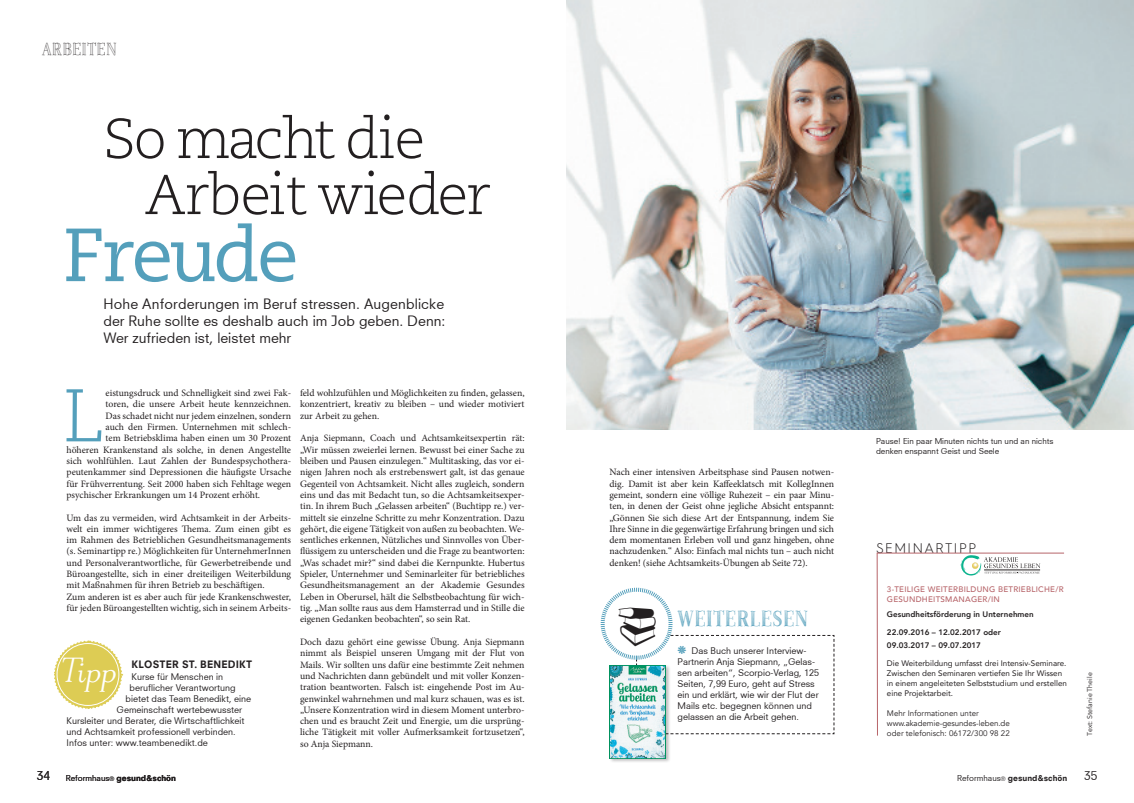
<style>
.page{position:relative;width:1134px;height:803px;background:#fff}
.page>*{position:absolute;margin:0;border:0;box-sizing:border-box;transform-origin:0 0}
.t1{font:75px "Caecilia LT Std";letter-spacing:-.04em;color:#549fbb}
.t2{font:300 74.3px "Caecilia LT Std";color:#549fbb}
.t3{font:300 56px "Caecilia LT Std";letter-spacing:-.02em;color:#231f20}
.t4{font:italic 32.4px "Odette";color:#fff}
.t5{font:20px "Provincial Shaded";letter-spacing:.05em;color:#549fbb}
.t6{font:16px "Provincial Outline";letter-spacing:.05em;color:#231f20}
.t7{font:14px/17px "Neuzeit S";letter-spacing:.005em;color:#231f20}
.t8{font:300 14px "Hurme Geometric Sans 4";letter-spacing:.11em;color:#231f20}
.t9{font:12px "Neuzeit S";color:#231f20}
.t10{font:800 10px "Neuzeit SLT";letter-spacing:.02em;color:#231f20}
.t11{font:9.8px/11.3px "Minion Pro";color:#231f20;text-align:justify}
.t12{font:9px/11px "Neuzeit S";color:#231f20}
.t13{font:8px/10px "Avenir";color:#231f20}
.t14{font:8px "Avenir";color:#231f20}
.t15{font:800 8px "Avenir";color:#231f20}
.t16{font:8px/10px "Neuzeit S";color:#231f20}
.t17{font:500 8px "Avenir";letter-spacing:.03em;color:#b76469}
.t18{font:800 8px "Neuzeit SLT";color:#231f20}
.t19{font:7px "Avenir";color:#231f20}
.s1{font-family:"Neuzeit S";font-weight:400}
.s2{font-family:"Neuzeit S";font-weight:400;font-size:6px}
.s3{font-family:"Altemus Bursts";color:#549fbb}
</style>
<div class="page">
<img style="left:567px;top:0;width:567px;height:429px">
<svg style="left:876px;top:552px;width:2px;height:184px"></svg>
<hr style="left:877px;top:552px;width:187px;height:1px;background:#b76469">
<svg style="left:960px;top:555px;width:80px;height:20px"></svg>
<svg style="left:54px;top:640px;width:69px;height:69px"></svg>
<div style="left:57px;top:643px;width:62px;height:62px;border:1px solid #fff;border-radius:50%"></div>
<div style="left:609px;top:664px;width:62px;height:99px;background:#231f20;opacity:.3"></div>
<img style="left:610px;top:734px;width:56px;height:23px">
<svg style="left:600px;top:587px;width:235px;height:147px"></svg>
<p class="t6" style="left:43px;top:37px;width:75px">ARBEITEN</p>
<p class="t3" style="left:103px;top:107px;width:323px">So macht die</p>
<p class="t3" style="left:145px;top:163px;width:347px">Arbeit wieder</p>
<p class="t1" style="left:63px;top:211px;width:237px">Freude</p>
<p class="t7" style="left:103px;top:295px;width:342px">Hohe Anforderungen im Beruf stressen. Augenblicke</p>
<p class="t7" style="left:103px;top:312px;width:343px">der Ruhe sollte es deshalb auch im Job geben. Denn:<br>Wer zufrieden ist, leistet mehr</p>
<p class="t2" style="left:63px;top:373px;width:43px">L</p>
<p class="t11" style="left:106px;top:387px;width:187px">eistungsdruck und Schnelligkeit sind zwei Fak-</p>
<p class="t11" style="left:106px;top:398px;width:187px">toren, die unsere Arbeit heute kennzeichnen.</p>
<p class="t11" style="left:106px;top:410px;width:187px">Das schadet nicht nur jedem einzelnen, sondern</p>
<p class="t11" style="left:106px;top:421px;width:187px">auch den Firmen. Unternehmen mit schlech-</p>
<p class="t11" style="left:106px;top:432px;width:187px">tem Betriebsklima haben einen um 30 Prozent</p>
<p class="t11" style="left:67px;top:444px;width:226px">höheren Krankenstand als solche, in denen Angestellte</p>
<p class="t11" style="left:67px;top:455px;width:226px">sich wohlfühlen. Laut Zahlen der Bundespsychothera-</p>
<p class="t11" style="left:67px;top:466px;width:226px">peutenkammer sind Depressionen die häufigste Ursache</p>
<p class="t11" style="left:67px;top:477px;width:226px">für Frühverrentung. Seit 2000 haben sich Fehltage wegen</p>
<p class="t11" style="left:67px;top:489px;width:195px">psychischer Erkrankungen um 14 Prozent erhöht.</p>
<p class="t11" style="left:67px;top:511px;width:226px">Um das zu vermeiden, wird Achtsamkeit in der Arbeits&shy;welt ein immer wichtigeres Thema. Zum einen gibt es im Rahmen des Betrieblichen Gesundheitsmanagements (s. Seminartipp re.) Möglichkeiten für UnternehmerInnen und Personalverantwortliche, für Gewerbetreibende und Büroangestellte, sich in einer dreiteiligen Weiterbildung mit Maßnahmen für ihren Betrieb zu beschäftigen.</p>
<p class="t11" style="left:67px;top:590px;width:226px">Zum anderen ist es aber auch für jede Krankenschwester, für jeden Büroangestellten wichtig, sich in seinem Arbeits-</p>
<p class="t4" style="left:59px;top:649px;width:58px">Tipp</p>
<p class="t10" style="left:132px;top:657px;width:122px">KLOSTER ST. BENEDIKT</p>
<p class="t12" style="left:132px;top:670px;width:93px">Kurse für Menschen in</p>
<p class="t12" style="left:130px;top:681px;width:108px">beruflicher Verantwortung</p>
<p class="t12" style="left:126px;top:692px;width:127px">bietet das Team Benedikt, eine</p>
<p class="t12" style="left:117px;top:703px;width:127px">Gemeinschaft wertebewusster</p>
<p class="t12" style="left:67px;top:714px;width:179px">Kursleiter und Berater, die Wirtschaftlichkeit</p>
<p class="t12" style="left:67px;top:725px;width:171px">und Achtsamkeit professionell verbinden.</p>
<p class="t12" style="left:67px;top:736px;width:143px">Infos unter: www.teambenedikt.de</p>
<p class="t9" style="left:37px;top:768px;width:15px">34</p>
<p class="t18" style="left:66px;top:772px;width:112px"><span class="s1">Reformhaus</span><span class="s2">®</span> gesund&amp;schön</p>
<p class="t11" style="left:300px;top:387px;width:226px">feld wohlzufühlen und Möglichkeiten zu finden, gelassen, konzentriert, kreativ zu bleiben – und wieder motiviert zur Arbeit zu gehen.</p>
<p class="t11" style="left:300px;top:432px;width:226px">Anja Siepmann, Coach und Achtsamkeitsexpertin rät: „Wir müssen zweierlei lernen. Bewusst bei einer Sache zu bleiben und Pausen einzulegen.“ Multitasking, das vor ei&shy;nigen Jahren noch als erstrebenswert galt, ist das genaue Gegenteil von Achtsamkeit. Nicht alles zugleich, sondern eins und das mit Bedacht tun, so die Achtsamkeitsexper&shy;tin. In ihrem Buch „Gelassen arbeiten“ (Buchtipp re.) ver&shy;mittelt sie einzelne Schritte zu mehr Konzentration. Dazu gehört, die eigene Tätigkeit von außen zu beobachten. We&shy;sentliches erkennen, Nützliches und Sinnvolles von Über&shy;flüssigem zu unterscheiden und die Frage zu beantworten: „Was schadet mir?“ sind dabei die Kernpunkte. Hubertus Spieler, Unternehmer und Seminarleiter für betriebliches Gesundheitsmanagement an der Akademie Gesundes Leben in Oberursel, hält die Selbstbeobachtung für wich&shy;tig. „Man sollte raus aus dem Hamsterrad und in Stille die eigenen Gedanken beobachten“, so sein Rat.</p>
<p class="t11" style="left:300px;top:636px;width:226px">Doch dazu gehört eine gewisse Übung. Anja Siepmann nimmt als Beispiel unseren Umgang mit der Flut von Mails. Wir sollten uns dafür eine bestimmte Zeit nehmen und Nachrichten dann gebündelt und mit voller Konzen&shy;tration beantworten. Falsch ist: eingehende Post im Au&shy;genwinkel wahrnehmen und mal kurz schauen, was es ist. „Unsere Konzentration wird in diesem Moment unterbro&shy;chen und es braucht Zeit und Energie, um die ursprüng&shy;liche Tätigkeit mit voller Aufmerksamkeit fortzusetzen“, so Anja Siepmann.</p>
<p class="t11" style="left:609px;top:466px;width:226px">Nach einer intensiven Arbeitsphase sind Pausen notwen&shy;dig. Damit ist aber kein Kaffeeklatsch mit KollegInnen gemeint, sondern eine völlige Ruhezeit – ein paar Minu&shy;ten, in denen der Geist ohne jegliche Absicht entspannt: „Gönnen Sie sich diese Art der Entspannung, indem Sie Ihre Sinne in die gegenwärtige Erfahrung bringen und sich dem momentanen Erleben voll und ganz hingeben, ohne nachzudenken.“ Also: Einfach mal nichts tun – auch nicht denken! (siehe Achtsamkeits-Übungen ab Seite 72).</p>
<p class="t5" style="left:677px;top:602px;width:132px">WEITERLESEN</p>
<p class="t12" style="left:677px;top:645px;width:143px"><span class="s3">%</span> Das Buch unserer Interview-<br>Partnerin Anja Siepmann, „Gelas&shy;sen arbeiten“, Scorpio-Verlag, 125<br>Seiten, 7,99 Euro, geht auf Stress ein und erklärt, wie wir der Flut der<br>Mails etc. begegnen können und gelassen an die Arbeit gehen.</p>
<p class="t16" style="left:876px;top:436px;width:179px">Pause! Ein paar Minuten nichts tun und an nichts denken enspannt Geist und Seele</p>
<p class="t8" style="left:876px;top:538px;width:102px">SEMINARTIPP</p>
<p class="t17" style="left:887px;top:582px;width:178px">3-TEILIGE WEITERBILDUNG BETRIEBLICHE/R</p>
<p class="t17" style="left:887px;top:592px;width:114px">GESUNDHEITSMANAGER/IN</p>
<p class="t15" style="left:887px;top:607px;width:148px">Gesundheitsförderung in Unternehmen</p>
<p class="t15" style="left:887px;top:625px;width:115px">22.09.2016 – 12.02.2017 oder</p>
<p class="t15" style="left:887px;top:638px;width:95px">09.03.2017 – 09.07.2017</p>
<p class="t13" style="left:887px;top:657px;width:181px">Die Weiterbildung umfasst drei Intensiv-Seminare.<br>Zwischen den Seminaren vertiefen Sie Ihr Wissen in einem angeleiteten Selbststudium und erstellen eine Projektarbeit.</p>
<p class="t14" style="left:887px;top:708px;width:93px">Mehr Informationen unter</p>
<p class="t14" style="left:887px;top:717px;width:124px">www.akademie-gesundes-leben.de</p>
<p class="t14" style="left:887px;top:727px;width:124px">oder telefonisch: 06172/300 98 22</p>
<p class="t19" style="left:1085px;top:735px;width:64px;rotate:-90deg">Text: Stefanie Theile</p>
<p class="t18" style="left:957px;top:772px;width:112px"><span class="s1">Reformhaus</span><span class="s2">®</span> gesund&amp;schön</p>
<p class="t9" style="left:1084px;top:768px;width:15px">35</p>
</div>
